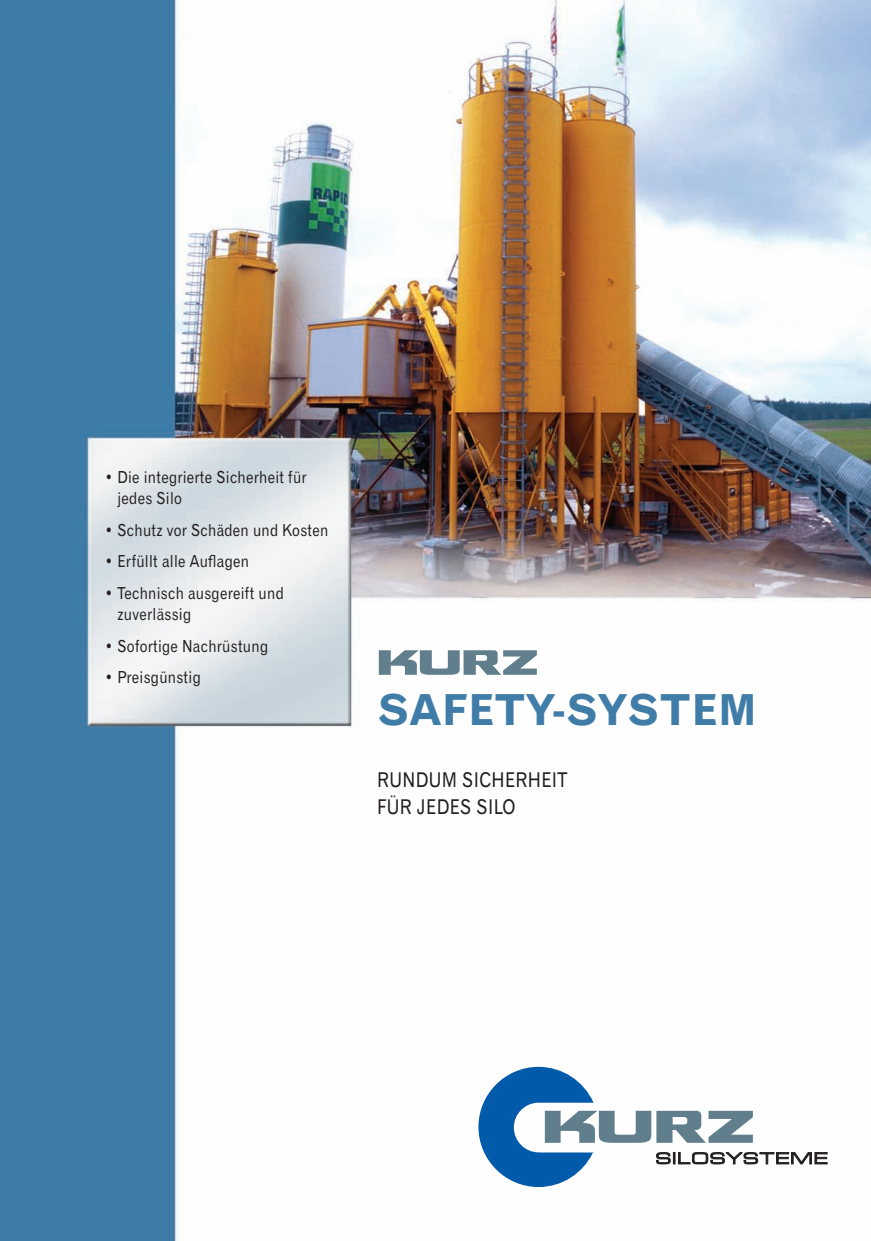
<style>
.page{position:relative;width:871px;height:1241px;background:#fff}
.page>*{position:absolute;margin:0;border:0;box-sizing:border-box;transform-origin:0 0}
.t1{font:42.6px "Gothic 720 BT Bold B";letter-spacing:.02em;color:#407ca8}
.t2{font:20.25px/27px "Gothic 720 BT Roman B";letter-spacing:.02em;color:#231f20;scale:.85 1}
.t3{font:16.5px/21px "Gothic 720 BT Roman B";letter-spacing:.02em;color:#231f20;scale:.85 1}
</style>
<div class="page">
<img style="left:0;top:0;width:871px;height:1241px">
<svg style="left:478px;top:1067px;width:349px;height:120px"></svg>
<svg style="left:379px;top:650px;width:158px;height:25px"></svg>
<p class="t3" style="left:117px;top:467px;width:224px;text-indent:-13px">• Die integrierte Sicherheit für jedes Silo</p>
<p class="t3" style="left:105px;top:519px;width:265px">• Schutz vor Schäden und Kosten</p>
<p class="t3" style="left:105px;top:551px;width:171px">• Erfüllt alle Auflagen</p>
<p class="t3" style="left:117px;top:582px;width:197px;text-indent:-13px">• Technisch ausgereift und zuverlässig</p>
<p class="t3" style="left:105px;top:635px;width:194px">• Sofortige Nachrüstung</p>
<p class="t3" style="left:105px;top:667px;width:115px">• Preisgünstig</p>
<h1 class="t1" style="left:378px;top:684px;width:381px">SAFETY-SYSTEM</h1>
<p class="t2" style="left:377px;top:766px;width:225px">RUNDUM SICHERHEIT<br>FÜR JEDES SILO</p>
</div>
